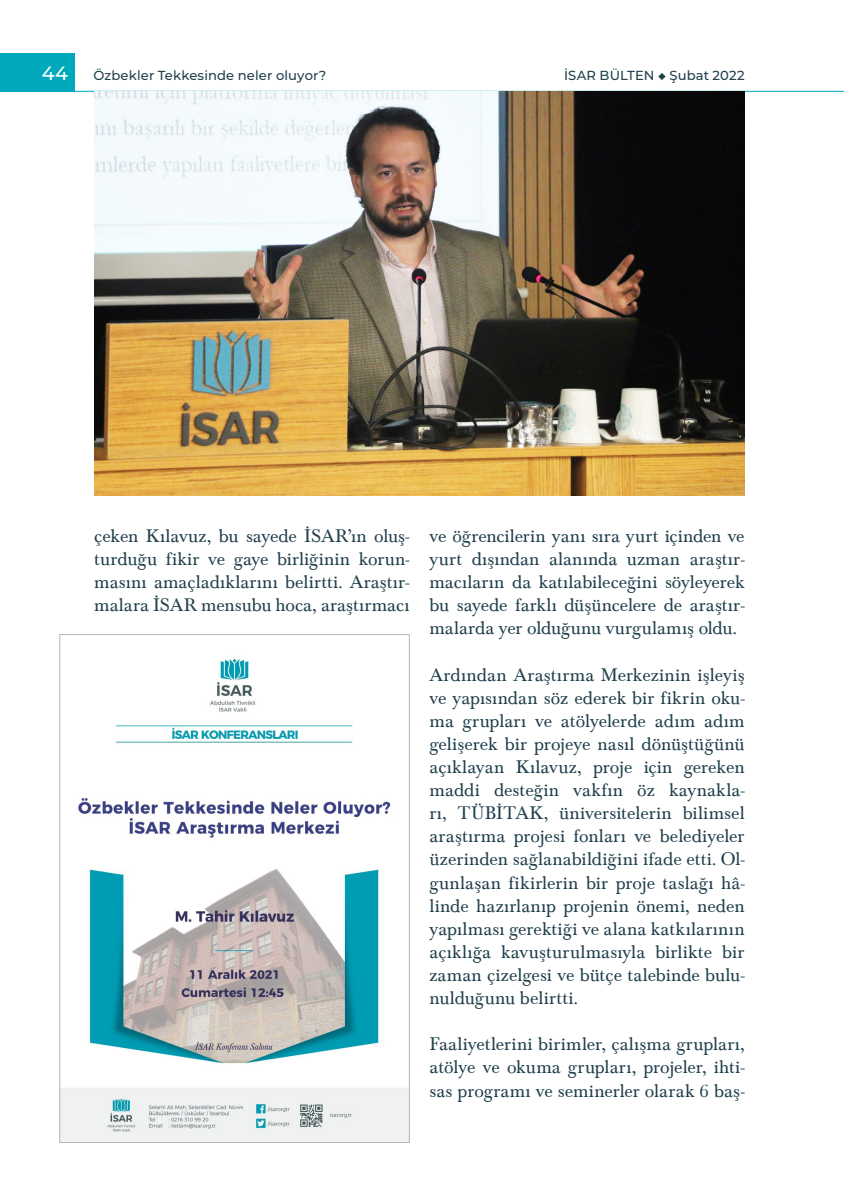
<style>
.page{position:relative;width:844px;height:1191px;background:#fff}
.page>*{position:absolute;margin:0;border:0;box-sizing:border-box;transform-origin:0 0}
.t1{font:500 19.25px "Montserrat";color:#fff}
.gövde{font:18.9px/23.1px "Baskerville";color:#20404d;text-align:justify}
.Sayfa_Bilgisi{font:500 13.12px "Montserrat";letter-spacing:.01em;color:#20404d}
</style>
<div class="page">
<div style="left:0;top:53px;width:74px;height:39px;background:#00aabc"></div>
<hr style="left:0;top:91px;width:843px;height:1px;background:#00aabc">
<img style="left:62px;top:658px;width:345px;height:482px">
<img style="left:94px;top:92px;width:650px;height:403px">
<p class="t1" style="left:42px;top:59px;width:28px">44</p>
<p class="Sayfa_Bilgisi" style="left:93px;top:66px;width:234px">Özbekler Tekkesinde neler oluyor?</p>
<p class="Sayfa_Bilgisi" style="left:564px;top:66px;width:182px">İSAR BÜLTEN ◆ Şubat 2022</p>
<p class="gövde" style="left:94px;top:523px;width:317px">çeken Kılavuz, bu sayede İSAR’ın oluş&shy;turduğu fikir ve gaye birliğinin korun&shy;masını amaçladıklarını belirtti. Araştır&shy;malara İSAR mensubu hoca, araştırmacı</p>
<p class="gövde" style="left:429px;top:523px;width:317px">ve öğrencilerin yanı sıra yurt içinden ve yurt dışından alanında uzman araştır&shy;macıların da katılabileceğini söyleyerek bu sayede farklı düşüncelere de araştır&shy;malarda yer olduğunu vurgulamış oldu.</p>
<p class="gövde" style="left:429px;top:661px;width:317px">Ardından Araştırma Merkezinin işleyiş ve yapısından söz ederek bir fikrin oku&shy;ma grupları ve atölyelerde adım adım gelişerek bir projeye nasıl dönüştüğünü açıklayan Kılavuz, proje için gereken maddi desteğin vakfın öz kaynakla&shy;rı, TÜBİTAK, üniversitelerin bilimsel araştırma projesi fonları ve belediyeler üzerinden sağlanabildiğini ifade etti. Ol&shy;gunlaşan fikirlerin bir proje taslağı hâ&shy;linde hazırlanıp projenin önemi, neden yapılması gerektiği ve alana katkılarının açıklığa kavuşturulmasıyla birlikte bir zaman çizelgesi ve bütçe talebinde bulu&shy;nulduğunu belirtti.</p>
<p class="gövde" style="left:429px;top:1031px;width:317px">Faaliyetlerini birimler, çalışma grupları, atölye ve okuma grupları, projeler, ihti&shy;sas programı ve seminerler olarak 6 baş-</p>
</div>
